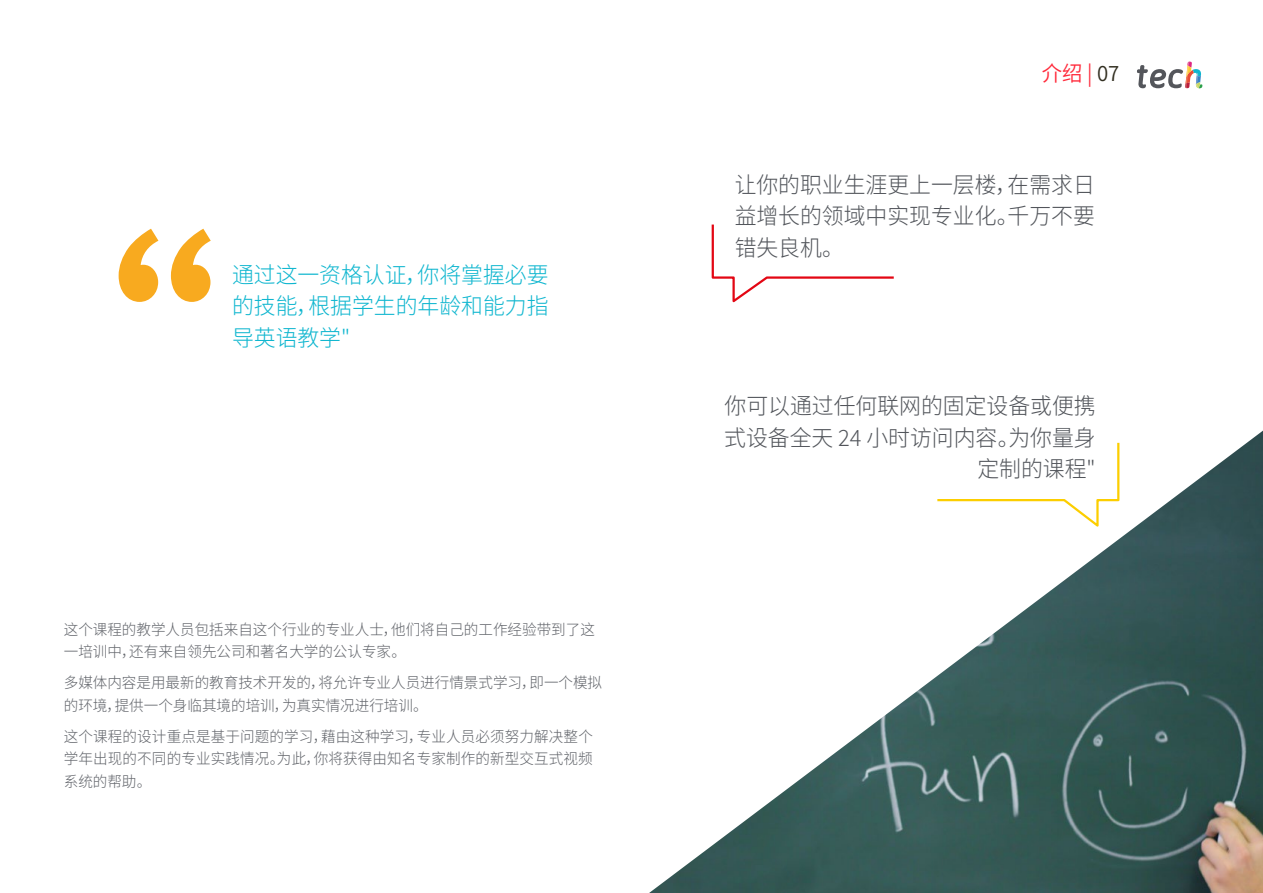
<style>
.page{position:relative;width:1263px;height:893px;background:#fff}
.page>*{position:absolute;margin:0;border:0;box-sizing:border-box;transform-origin:0 0}
.t1{font:300 22.5px/31.5px "Source Han Sans CN";color:#52555b;text-align:right}
.t2{font:300 22.5px/31.5px "Source Han Sans CN";color:#0fb6cf;text-align:justify}
.t3{font:21px "Source Han Sans CN";color:#ff293a}
.t4{font:300 15px/22.5px "Source Han Sans CN";color:#61646a}
.s1{color:#fc2a3b}
.s2{color:#312e20}
</style>
<div class="page">
<img style="left:649px;top:431px;width:614px;height:462px">
<svg style="left:1137px;top:62px;width:65px;height:27px"></svg>
<svg style="left:119px;top:229px;width:92px;height:73px"></svg>
<svg style="left:935px;top:441px;width:185px;height:89px"></svg>
<svg style="left:711px;top:224px;width:183px;height:79px"></svg>
<h1 class="t2" style="left:232px;top:259px;width:318px">通过这一资格认证，你将掌握必要的技能，根据学生的年龄和能力指导英语教学"</h1>
<p class="t4" style="left:64px;top:618px;width:533px">这个课程的教学人员包括来自这个行业的专业人士，他们将自己的工作经验带到了这一培训中，还有来自领先公司和著名大学的公认专家。</p>
<p class="t4" style="left:64px;top:672px;width:540px">多媒体内容是用最新的教育技术开发的，将允许专业人员进行情景式学习，即一个模拟的环境，提供一个身临其境的培训，为真实情况进行培训。</p>
<p class="t4" style="left:64px;top:725px;width:531px;text-align:justify">这个课程的设计重点是基于问题的学习，藉由这种学习，专业人员必须努力解决整个学年出现的不同的专业实践情况。为此，你将获得由知名专家制作的新型交互式视频系统的帮助。</p>
<h2 class="t3" style="left:1042px;top:61px;width:79px">介绍 <span class="s1">|</span> <span class="s2">07</span></h2>
<h1 class="t1" style="left:735px;top:169px;width:362px;text-align:justify">让你的职业生涯更上一层楼，在需求日益增长的领域中实现专业化。千万不要错失良机。</h1>
<h1 class="t1" style="left:724px;top:391px;width:373px">你可以通过任何联网的固定设备或便携式设备全天 24 小时访问内容。为你量身定制的课程"</h1>
</div>
